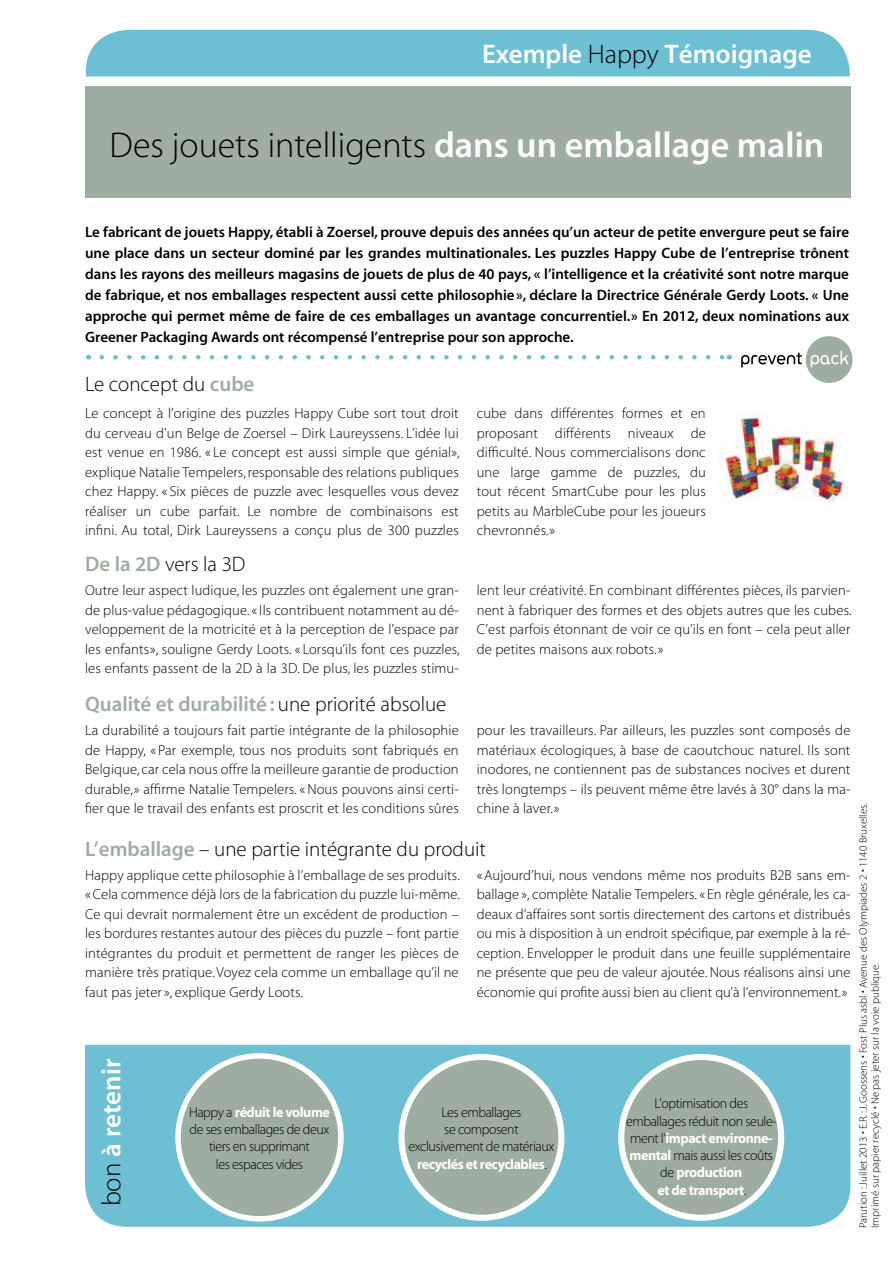
<style>
.page{position:relative;width:893px;height:1263px;background:#fff}
.page>*{position:absolute;margin:0;border:0;box-sizing:border-box;transform-origin:0 0}
.t1{font:300 36px "Myriad LS";color:#000}
.t2{font:500 27px "Myriad LS";color:#fff}
.t3{font:300 21px "Myriad LS";color:#000}
.t4{font:500 21px "Myriad LS";color:#9eada1}
.t5{font:500 15px/21px "Myriad LS";color:#000;text-align:justify}
.t6{font:300 14.55px/19.5px "Myriad LS";letter-spacing:.01em;color:#000;text-align:justify}
.t7{font:300 14.25px/17.2px "Myriad LS";letter-spacing:-.03em;color:#000;text-align:center}
.t8{font:300 10.95px/12px "Myriad LS";color:#000}
.s1{font-weight:300;color:#000}
.s2{font-weight:500;color:#fff}
.s3{font-weight:500;color:#9eada1}
.s4{font-weight:700;color:#fff}
</style>
<div class="page">
<div style="left:85px;top:1045px;width:765px;height:182px;background:#6dbfd3"></div>
<div style="left:86px;top:30px;width:764px;height:47px;background:#6dbfd3"></div>
<div style="left:85px;top:86px;width:765px;height:112px;background:#9eada1"></div>
<img style="left:719px;top:412px;width:128px;height:90px">
<div style="left:621px;top:1057px;width:160px;height:161px;background:#9eada1;border-radius:50%"></div>
<div style="left:618px;top:1054px;width:166px;height:167px;border:6px solid #fff;border-radius:50%"></div>
<div style="left:806px;top:336px;width:46px;height:47px;background:#9eada1;border-radius:50%"></div>
<svg style="left:741px;top:353px;width:61px;height:14px"></svg>
<svg style="left:811px;top:351px;width:38px;height:16px"></svg>
<svg style="left:102px;top:355px;width:620px;height:4px"></svg>
<div style="left:178px;top:1056px;width:163px;height:163px;background:#9eada1;border-radius:50%"></div>
<div style="left:175px;top:1053px;width:169px;height:168px;border:5px solid #fff;border-radius:50%"></div>
<div style="left:401px;top:1057px;width:160px;height:161px;background:#9eada1;border-radius:50%"></div>
<div style="left:398px;top:1054px;width:166px;height:167px;border:6px solid #fff;border-radius:50%"></div>
<h2 class="t2" style="left:482px;top:40px;width:331px">Exemple <span class="s1">Happy</span> Témoignage</h2>
<h1 class="t1" style="left:110px;top:127px;width:716px">Des jouets intelligents <span class="s2">dans un emballage malin</span></h1>
<p class="t5" style="left:85px;top:222px;width:765px">Le fabricant de jouets Happy, établi à Zoersel, prouve depuis des années qu’un acteur de petite envergure peut se faire une place dans un secteur dominé par les grandes multinationales. Les puzzles Happy Cube de l’entreprise trônent dans les rayons des meilleurs magasins de jouets de plus de 40 pays, « l’intelligence et la créativité sont notre marque de fabrique, et nos emballages respectent aussi cette philosophie», déclare la Directrice Générale Gerdy Loots. « Une approche qui permet même de faire de ces emballages un avantage concurrentiel.» En 2012, deux nominations aux Greener Packaging Awards ont récompensé l’entreprise pour son approche.</p>
<h3 class="t3" style="left:85px;top:374px;width:171px">Le concept du <span class="s3">cube</span></h3>
<p class="t6" style="left:85px;top:404px;width:376px">Le concept à l’origine des puzzles Happy Cube sort tout droit du cerveau d’un Belge de Zoersel – Dirk Laureyssens. L’idée lui est venue en 1986. « Le concept est aussi simple que génial», explique Natalie Tempelers, responsable des relations publiques chez Happy. « Six pièces de puzzle avec lesquelles vous devez réaliser un cube parfait. Le nombre de combinaisons est infini. Au total, Dirk Laureyssens a conçu plus de 300 puzzles</p>
<p class="t6" style="left:477px;top:404px;width:231px">cube dans différentes formes et en proposant différents niveaux de difficulté. Nous commercialisons donc une large gamme de puzzles, du tout récent SmartCube pour les plus petits au MarbleCube pour les joueurs chevronnés.»</p>
<h3 class="t3" style="left:85px;top:554px;width:162px"><span class="s3">De la 2D</span> vers la 3D</h3>
<p class="t6" style="left:85px;top:581px;width:376px">Outre leur aspect ludique, les puzzles ont également une gran&shy;de plus-value pédagogique. «Ils contribuent notamment au dé&shy;veloppement de la motricité et à la perception de l’espace par les enfants», souligne Gerdy Loots. « Lorsqu’ils font ces puzzles, les enfants passent de la 2D à la 3D. De plus, les puzzles stimu-</p>
<p class="t6" style="left:477px;top:581px;width:376px">lent leur créativité. En combinant différentes pièces, ils parvien&shy;nent à fabriquer des formes et des objets autres que les cubes.<br>C’est parfois étonnant de voir ce qu’ils en font – cela peut aller de petites maisons aux robots.»</p>
<h3 class="t4" style="left:85px;top:694px;width:363px">Qualité et durabilité: <span class="s1">une priorité absolue</span></h3>
<p class="t6" style="left:85px;top:721px;width:375px">La durabilité a toujours fait partie intégrante de la philosophie de Happy, « Par exemple, tous nos produits sont fabriqués en Belgique, car cela nous offre la meilleure garantie de production durable,» affirme Natalie Tempelers. «Nous pouvons ainsi certi&shy;fier que le travail des enfants est proscrit et les conditions sûres</p>
<p class="t6" style="left:477px;top:721px;width:375px">pour les travailleurs. Par ailleurs, les puzzles sont composés de matériaux écologiques, à base de caoutchouc naturel. Ils sont inodores, ne contiennent pas de substances nocives et durent très longtemps – ils peuvent même être lavés à 30° dans la ma&shy;chine à laver.»</p>
<h3 class="t3" style="left:85px;top:838px;width:403px"><span class="s3">L’emballage</span> – une partie intégrante du produit</h3>
<p class="t6" style="left:85px;top:866px;width:376px">Happy applique cette philosophie à l’emballage de ses produits. « Cela commence déjà lors de la fabrication du puzzle lui-même.<br>Ce qui devrait normalement être un excédent de production – les bordures restantes autour des pièces du puzzle – font partie intégrantes du produit et permettent de ranger les pièces de manière très pratique. Voyez cela comme un emballage qu’il ne faut pas jeter», explique Gerdy Loots.</p>
<p class="t6" style="left:477px;top:866px;width:375px">«Aujourd’hui, nous vendons même nos produits B2B sans em&shy;ballage », complète Natalie Tempelers. « En règle générale, les ca&shy;deaux d’affaires sont sortis directement des cartons et distribués ou mis à disposition à un endroit spécifique, par exemple à la ré&shy;ception. Envelopper le produit dans une feuille supplémentaire ne présente que peu de valeur ajoutée. Nous réalisons ainsi une économie qui profite aussi bien au client qu’à l’environnement.»</p>
<h2 class="t2" style="left:98px;top:1206px;width:149px;rotate:-90deg"><span class="s1">bon</span> à retenir</h2>
<p class="t7" style="left:189px;top:1104px;width:142px">Happy a <span class="s4">réduit le volume </span>de ses emballages de deux tiers en supprimant<br>les espaces vides</p>
<p class="t7" style="left:626px;top:1096px;width:152px">L’optimisation des emballages réduit non seule&shy;ment l’<span class="s4">impact environne&shy;mental</span> mais aussi les coûts de <span class="s4">production<br>et de transport</span>.</p>
<p class="t7" style="left:408px;top:1104px;width:147px">Les emballages<br>se composent exclusivement de matériaux <span class="s4">recyclés et recyclables</span>.</p>
<p class="t8" style="left:858px;top:1228px;width:426px;rotate:-90deg">Parution : Juillet 2013 • E.R. : J. Goossens • Fost Plus asbl • Avenue des Olympiades 2 • 1140 Bruxelles.<br>Imprimé sur papier recyclé • Ne pas jeter sur la voie publique.</p>
</div>
